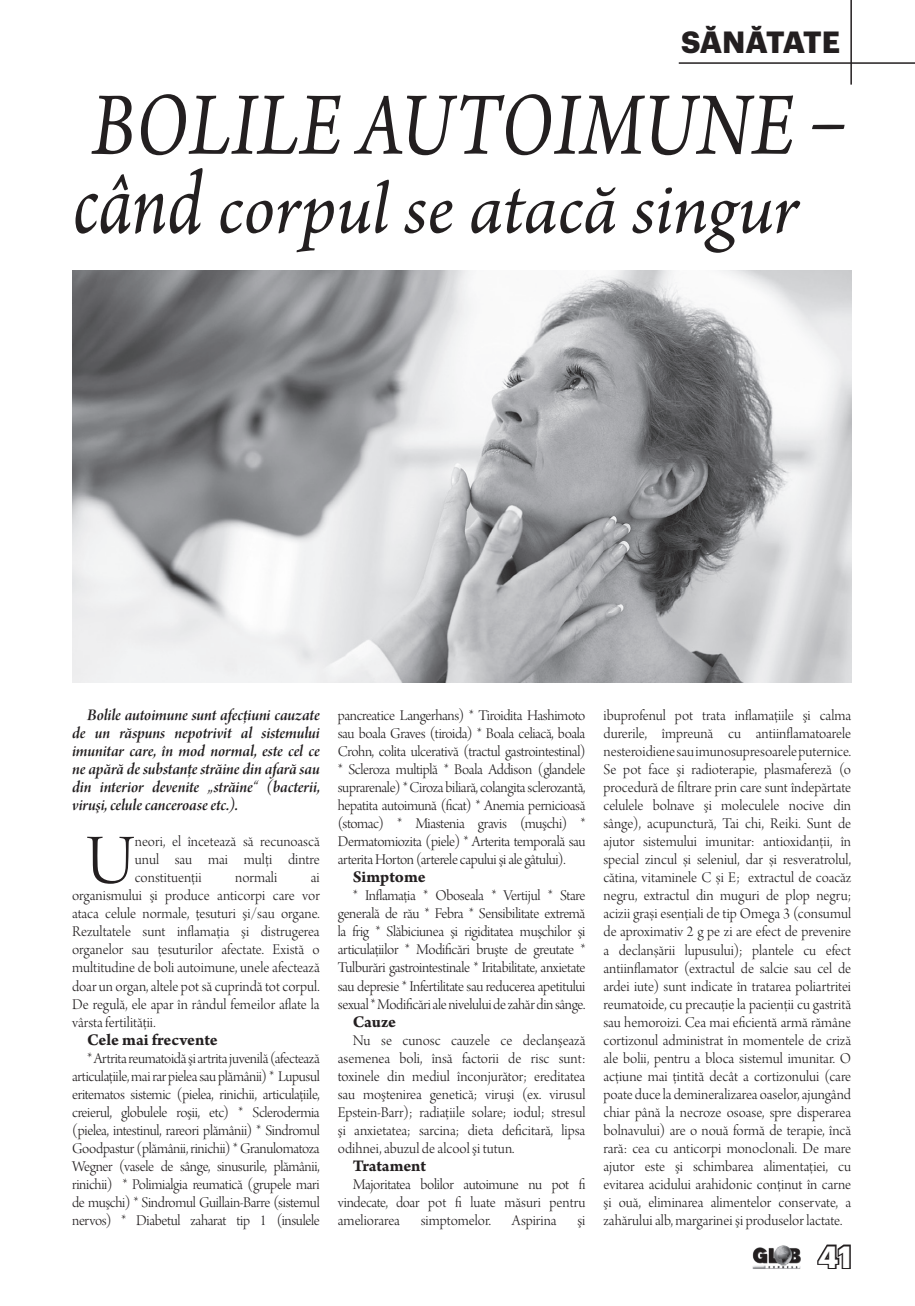
<style>
.page{position:relative;width:915px;height:1306px;background:#fff}
.page>*{position:absolute;margin:0;border:0;box-sizing:border-box;transform-origin:0 0}
.t1{font:italic 93.6px "Arno Pro";letter-spacing:.01em;color:#231f20;scale:.82 1}
.t2{font:italic 76.8px "Arno Pro";color:#231f20}
.t3{font:74.25px "Arno Pro Light Display";color:#231f20}
.t4{font:700 30px "Graphik";letter-spacing:-.02em;color:#231f20}
.t5{font:700 30px "Graphik";color:#fff}
.t6{font:17.25px/18px "Arno Pro Smbd Italic Display";letter-spacing:-.005em;color:#231f20;text-align:justify}
.t7{font:17.25px "Arno Pro Bold Sm Text";letter-spacing:-.005em;color:#231f20}
.t8{font:15.75px/18px "Arno Pro Light Display";letter-spacing:-.005em;color:#231f20;text-align:justify}
.s1{font-size:93.6px}
</style>
<div class="page">
<svg style="left:817px;top:1244px;width:34px;height:25px"></svg>
<img style="left:752px;top:1245px;width:49px;height:24px">
<hr style="left:850px;top:0;width:1px;height:85px;background:#231f20">
<hr style="left:678px;top:62px;width:236px;height:2px;background:#231f20">
<img style="left:72px;top:271px;width:778px;height:411px">
<h3 class="t4" style="left:680px;top:18px;width:161px">SĂNĂTATE</h3>
<h1 class="t1" style="left:92px;top:72px;width:922px">Bolile autoimune –</h1>
<h2 class="t2" style="left:72px;top:165px;width:727px"><span class="s1">când</span> corpul se atacă singur</h2>
<p class="t6" style="left:72px;top:707px;width:249px;text-indent:15px">Bolile autoimune sunt afecţiuni cauzate de un răspuns nepotrivit al sistemului imunitar care, în mod normal, este cel ce ne apără de substanţe străine din afară sau din interior devenite „străine“ (bacterii, viruşi, celule canceroase etc.).</p>
<h3 class="t3" style="left:86px;top:820px;width:51px">U</h3>
<p class="t8" style="left:135px;top:833px;width:186px">neori, el încetează să recunoască unul sau mai mulţi dintre constituenţii</p>
<p class="t8" style="left:235px;top:869px;width:43px">normali</p>
<p class="t8" style="left:72px;top:869px;width:249px;text-indent:238px">ai organismului şi produce anticorpi care vor ataca celule normale, ţesuturi şi/sau organe.<br>Rezultatele sunt inflamaţia şi distrugerea organelor sau ţesuturilor afectate. Există o multitudine de boli autoimune, unele afectează doar un organ, altele pot să cuprindă tot corpul.<br>De regulă, ele apar în rândul femeilor aflate la vârsta fertilităţii.</p>
<p class="t7" style="left:87px;top:1029px;width:132px">Cele mai frecvente</p>
<p class="t8" style="left:72px;top:1049px;width:249px;text-indent:15px">* Artrita reumatoidă şi artrita juvenilă (afectează articulaţiile, mai rar pielea sau plămânii) * Lupusul eritematos sistemic (pielea, rinichii, articulaţiile, creierul, globulele roşii, etc) * Sclerodermia (pielea, intestinul, rareori plămânii) * Sindromul Goodpastur (plămânii, rinichii) * Granulomatoza Wegner (vasele de sânge, sinusurile, plămânii, rinichii) * Polimialgia reumatică (grupele mari de muşchi) * Sindromul Guillain-Barre (sistemul nervos) * Diabetul zaharat tip 1 (insulele</p>
<p class="t8" style="left:338px;top:707px;width:249px">pancreatice Langerhans) * Tiroidita Hashimoto sau boala Graves (tiroida) * Boala celiacă, boala Crohn, colita ulcerativă (tractul gastrointestinal) * Scleroza multiplă * Boala Addison (glandele suprarenale) * Ciroza biliară, colangita sclerozantă, hepatita autoimună (ficat) * Anemia pernicioasă (stomac) * Miastenia gravis (muşchi) * Dermatomiozita (piele) * Arterita temporală sau arterita Horton (arterele capului şi ale gâtului).</p>
<p class="t7" style="left:353px;top:867px;width:74px">Simptome</p>
<p class="t8" style="left:338px;top:887px;width:249px;text-indent:15px">* Inflamaţia * Oboseala * Vertijul * Stare generală de rău * Febra * Sensibilitate extremă la frig * Slăbiciunea şi rigiditatea muşchilor şi articulaţiilor * Modificări bruşte de greutate * Tulburări gastrointestinale * Iritabilitate, anxietate sau depresie * Infertilitate sau reducerea apetitului sexual * Modificări ale nivelului de zahăr din sânge.</p>
<p class="t7" style="left:353px;top:1011px;width:45px">Cauze</p>
<p class="t8" style="left:338px;top:1031px;width:249px;text-indent:15px">Nu se cunosc cauzele ce declanşează asemenea boli, însă factorii de risc sunt: toxinele din mediul înconjurător; ereditatea sau moştenirea genetică; viruşi (ex. virusul Epstein-Barr); radiaţiile solare; iodul; stresul şi anxietatea; sarcina; dieta deficitară, lipsa odihnei, abuzul de alcool şi tutun.</p>
<p class="t7" style="left:353px;top:1155px;width:75px">Tratament</p>
<p class="t8" style="left:338px;top:1175px;width:249px;text-indent:15px">Majoritatea bolilor autoimune nu pot fi vindecate, doar pot fi luate măsuri pentru ameliorarea</p>
<p class="t8" style="left:420px;top:1211px;width:72px">simptomelor.</p>
<p class="t8" style="left:511px;top:1211px;width:46px">Aspirina</p>
<p class="t8" style="left:577px;top:1211px;width:10px">şi</p>
<p class="t8" style="left:603px;top:707px;width:249px">ibuprofenul pot trata inflamaţiile şi calma durerile, împreună cu antiinflamatoarele nesteroidiene sau imunosupresoarele puternice.<br>Se pot face şi radioterapie, plasmafereză (o procedură de filtrare prin care sunt îndepărtate celulele bolnave şi moleculele nocive din sânge), acupunctură, Tai chi, Reiki. Sunt de ajutor sistemului imunitar: antioxidanții, în special zincul și seleniul, dar și resveratrolul, cătina, vitaminele C și E; extractul de coacăz negru, extractul din muguri de plop negru; acizii grași esențiali de tip Omega 3 (consumul de aproximativ 2 g pe zi are efect de prevenire a declanșării lupusului); plantele cu efect antiinflamator (extractul de salcie sau cel de ardei iute) sunt indicate în tratarea poliartritei reumatoide, cu precauție la pacienții cu gastrită sau hemoroizi. Cea mai eficientă armă rămâne cortizonul administrat în momentele de criză ale bolii, pentru a bloca sistemul imunitar. O acţiune mai ţintită decât a cortizonului (care poate duce la demineralizarea oaselor, ajungând chiar până la necroze osoase, spre disperarea bolnavului) are o nouă formă de terapie, încă rară: cea cu anticorpi monoclonali. De mare ajutor este şi schimbarea alimentaţiei, cu evitarea acidului arahidonic conţinut în carne şi ouă, eliminarea alimentelor conservate, a zahărului alb, margarinei şi produselor lactate.</p>
<h3 class="t5" style="left:817px;top:1233px;width:35px">41</h3>
</div>
